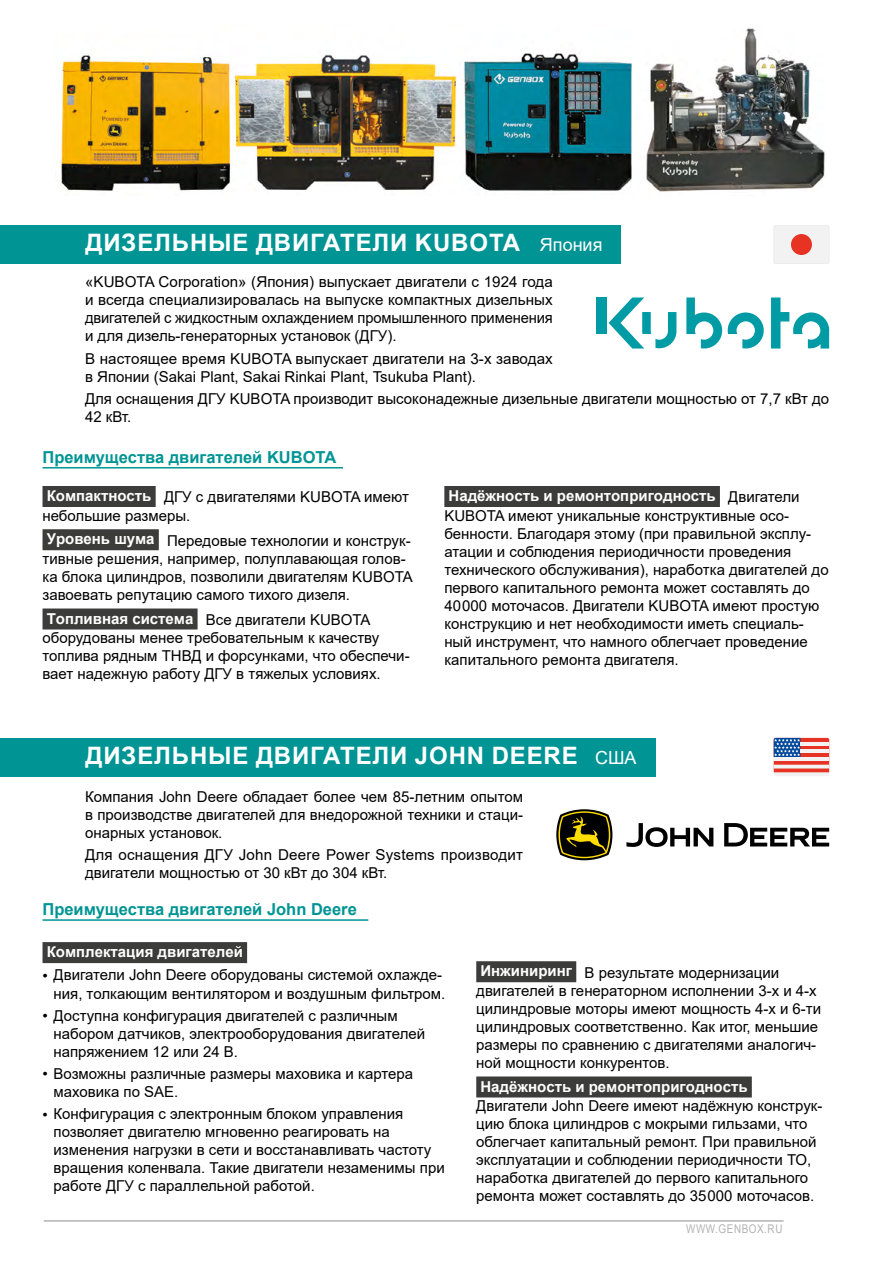
<style>
.page{position:relative;width:893px;height:1263px;background:#fff}
.page>*{position:absolute;margin:0;border:0;box-sizing:border-box;transform-origin:0 0}
.t1{font:700 24px "Arial";letter-spacing:.035em;color:#fff}
.t2{font:18px "Arial";color:#fff}
.t3{font:700 16.5px "Arial";color:#009494}
.t4{font:15px/18px "Arial";color:#000}
.t5{font:700 15px "Arial";color:#fff}
.t6{font:12px "Arial Narrow";letter-spacing:.05em;color:#b3b2b2}
.s1{font-weight:700;color:#fff}
</style>
<div class="page">
<div style="left:0;top:225px;width:621px;height:39px;background:#009494"></div>
<div style="left:0;top:738px;width:656px;height:38px;background:#009494"></div>
<hr style="left:44px;top:1220px;width:740px;height:2px;background:#b3b2b2">
<div style="left:43px;top:486px;width:113px;height:21px;background:#3c3c3b"></div>
<div style="left:43px;top:529px;width:116px;height:21px;background:#3c3c3b"></div>
<div style="left:43px;top:608px;width:155px;height:21px;background:#3c3c3b"></div>
<div style="left:444px;top:486px;width:276px;height:21px;background:#3c3c3b"></div>
<div style="left:596px;top:297px;width:10px;height:37px;background:#009ba4"></div>
<svg style="left:686px;top:297px;width:78px;height:52px"></svg>
<svg style="left:609px;top:297px;width:67px;height:52px"></svg>
<svg style="left:771px;top:297px;width:58px;height:52px"></svg>
<hr style="left:43px;top:467px;width:300px;height:1px;background:#009494">
<div style="left:774px;top:225px;width:55px;height:39px;background:#f2f2f2;border-radius:2px"></div>
<div style="left:774px;top:225px;width:55px;height:39px;border:1px solid #ededed;border-radius:2px"></div>
<div style="left:791px;top:234px;width:21px;height:21px;background:#e63323;border-radius:50%"></div>
<svg style="left:626px;top:823px;width:203px;height:24px"></svg>
<svg style="left:556px;top:809px;width:56px;height:51px;background:#534c20"></svg>
<div style="left:476px;top:961px;width:100px;height:21px;background:#3c3c3b"></div>
<div style="left:476px;top:1076px;width:276px;height:21px;background:#3c3c3b"></div>
<div style="left:43px;top:942px;width:204px;height:21px;background:#3c3c3b"></div>
<hr style="left:43px;top:919px;width:325px;height:2px;background:#009494">
<svg style="left:774px;top:738px;width:55px;height:38px"></svg>
<img style="left:59px;top:28px;width:766px;height:164px">
<h1 class="t1" style="left:85px;top:226px;width:436px">ДИЗЕЛЬНЫЕ ДВИГАТЕЛИ KUBOTA</h1>
<p class="t2" style="left:540px;top:232px;width:64px">Япония</p>
<p class="t4" style="left:85px;top:273px;width:469px;text-align:justify">«KUBOTA Corporation» (Япония) выпускает двигатели с 1924 года и всегда специализировалась на выпуске компактных дизельных двигателей с жидкостным охлаждением промышленного применения и для дизель-генераторных установок (ДГУ).</p>
<p class="t4" style="left:85px;top:349px;width:469px">В настоящее время KUBOTA выпускает двигатели на 3-х заводах в Японии (Sakai Plant, Sakai Rinkai Plant, Tsukuba Plant).</p>
<p class="t4" style="left:85px;top:390px;width:746px">Для оснащения ДГУ KUBOTA производит высоконадежные дизельные двигатели мощностью от 7,7 кВт до<br>42 кВт.</p>
<p class="t3" style="left:43px;top:445px;width:295px">Преимущества двигателей KUBOTA</p>
<p class="t4" style="left:43px;top:488px;width:368px"><span class="s1">Компактность</span> ДГУ с двигателями KUBOTA имеют небольшие размеры.</p>
<p class="t4" style="left:43px;top:531px;width:372px"><span class="s1">Уровень шума</span> Передовые технологии и конструк&shy;тивные решения, например, полуплавающая голов&shy;ка блока цилиндров, позволили двигателям KUBOTA завоевать репутацию самого тихого дизеля.</p>
<p class="t4" style="left:43px;top:611px;width:369px"><span class="s1">Топливная система</span> Все двигатели KUBOTA оборудованы менее требовательным к качеству топлива рядным ТНВД и форсунками, что обеспечи&shy;вает надежную работу ДГУ в тяжелых условиях.</p>
<p class="t4" style="left:444px;top:486px;width:357px;line-height:19.5px"><span class="s1">Надёжность и ремонтопригодность</span> Двигатели<br>KUBOTA имеют уникальные конструктивные осо-</p>
<p class="t4" style="left:444px;top:524px;width:386px">бенности. Благодаря этому (при правильной эксплу&shy;атации и соблюдения периодичности проведения технического обслуживания), наработка двигателей до первого капитального ремонта может составлять до 40 000 моточасов. Двигатели KUBOTA имеют простую конструкцию и нет необходимости иметь специаль&shy;ный инструмент, что намного облегчает проведение капитального ремонта двигателя.</p>
<h1 class="t1" style="left:85px;top:738px;width:494px">ДИЗЕЛЬНЫЕ ДВИГАТЕЛИ JOHN DEERE</h1>
<p class="t4" style="left:85px;top:788px;width:439px;text-align:justify">Компания John Deere обладает более чем 85-летним опытом в производстве двигателей для внедорожной техники и стаци&shy;онарных установок.</p>
<p class="t4" style="left:85px;top:846px;width:440px">Для оснащения ДГУ John Deere Power Systems производит двигатели мощностью от 30 кВт до 304 кВт.</p>
<p class="t3" style="left:43px;top:898px;width:316px">Преимущества двигателей John Deere</p>
<p class="t2" style="left:595px;top:745px;width:43px">США</p>
<p class="t5" style="left:47px;top:941px;width:198px">Комплектация двигателей</p>
<p class="t4" style="left:43px;top:966px;width:401px">• Двигатели John Deere оборудованы системой охлажде-</p>
<p class="t4" style="left:43px;top:1006px;width:357px">• Доступна конфигурация двигателей с различным</p>
<p class="t4" style="left:54px;top:984px;width:393px">ния, толкающим вентилятором и воздушным фильтром.</p>
<p class="t4" style="left:54px;top:1024px;width:373px">набором датчиков, электрооборудования двигателей напряжением 12 или 24 В.</p>
<p class="t4" style="left:54px;top:1082px;width:126px">маховика по SAE.</p>
<p class="t4" style="left:54px;top:1123px;width:393px">позволяет двигателю мгновенно реагировать на изменения нагрузки в сети и восстанавливать частоту вращения коленвала. Такие двигатели незаменимы при работе ДГУ с параллельной работой.</p>
<p class="t4" style="left:43px;top:1064px;width:372px">• Возможны различные размеры маховика и картера</p>
<p class="t4" style="left:43px;top:1105px;width:362px">• Конфигурация с электронным блоком управления</p>
<p class="t4" style="left:476px;top:963px;width:346px"><span class="s1">Инжиниринг</span> В результате модернизации двигателей в генераторном исполнении 3-х и 4-х цилиндровые моторы имеют мощность 4-х и 6-ти цилиндровых соответственно. Как итог, меньшие размеры по сравнению с двигателями аналогич&shy;ной мощности конкурентов.</p>
<p class="t5" style="left:480px;top:1076px;width:269px">Надёжность и ремонтопригодность</p>
<p class="t4" style="left:476px;top:1097px;width:348px">Двигатели John Deere имеют надёжную конструк&shy;цию блока цилиндров с мокрыми гильзами, что облегчает капитальный ремонт. При правильной эксплуатации и соблюдении периодичности ТО, наработка двигателей до первого капитального ремонта может составлять до 35 000 моточасов.</p>
<p class="t6" style="left:686px;top:1220px;width:98px">WWW.GENBOX.RU</p>
</div>
